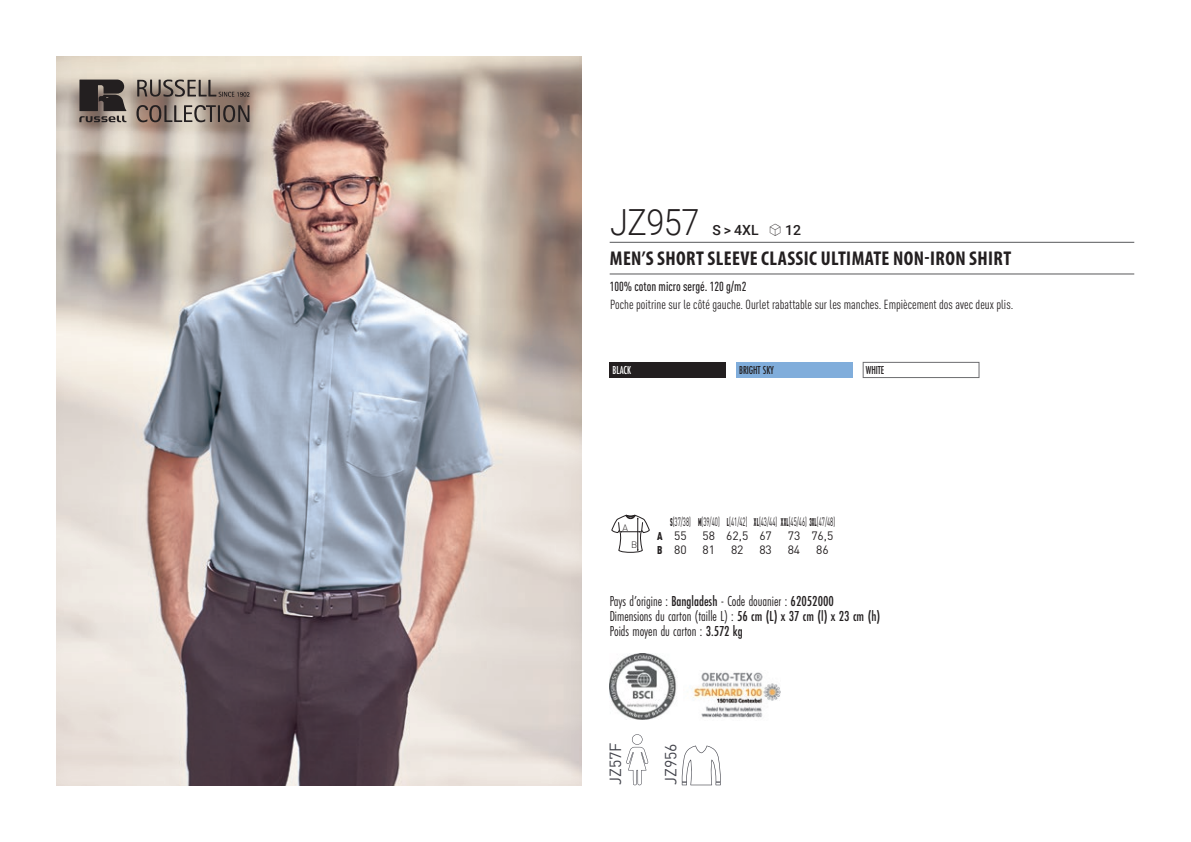
<style>
.page{position:relative;width:1191px;height:842px;background:#fff}
.page>*{position:absolute;margin:0;border:0;box-sizing:border-box;transform-origin:0 0}
.t1{font:300 36px "Roboto";letter-spacing:-.015em;color:#231f20;scale:.9 1}
.t2{font:700 condensed 20px "Myriad Pro";letter-spacing:.02em;color:#231f20}
.t3{font:16px "DIN Pro";color:#43444c}
.t4{font:15px "Futura PT Cond";color:#231f20;scale:.95 1}
.t5{font:500 14px "Roboto";color:#231f20}
.t6{font:condensed 13px "DIN Pro";color:#231f20}
.grammage_2020{font:500 condensed 13px "DIN Pro";color:#231f20;scale:.95 1}
._88_tailles_tab_maig{font:12px/13.6px "DIN Pro";color:#231f20;scale:.5 1}
._88_tailles_tab_maig-2{font:12px "DIN Pro";color:#231f20}
.Coloris_nuancier{font:500 12px "Futura PT Cond";letter-spacing:-.01em;color:#231f20;scale:.9 1}
.Coloris_nuancier_bla{font:500 12px "Futura PT Cond";letter-spacing:-.01em;color:#fff;scale:.9 1}
.t7{font:300 9.2px "DIN";color:#231f20}
.s1{font-family:"Linotype Shapeshifter";font-weight:400;font-size:16px}
.s2{font-weight:900;font-stretch:condensed;font-size:11.2px}
.s3{font-weight:500}
</style>
<div class="page">
<img style="left:57px;top:57px;width:524px;height:728px">
<svg style="left:136px;top:105px;width:113px;height:17px"></svg>
<svg style="left:137px;top:79px;width:112px;height:18px"></svg>
<svg style="left:79px;top:80px;width:47px;height:42px"></svg>
<div style="left:609px;top:362px;width:117px;height:16px;background:#231f20"></div>
<div style="left:736px;top:362px;width:116px;height:16px;background:#80addb"></div>
<div style="left:863px;top:362px;width:116px;height:16px;background:#fff;border:1px solid #6c6d70"></div>
<svg style="left:626px;top:734px;width:22px;height:51px"></svg>
<svg style="left:682px;top:745px;width:38px;height:40px"></svg>
<svg style="left:611px;top:515px;width:38px;height:38px"></svg>
<img style="left:609px;top:654px;width:68px;height:66px">
<img style="left:693px;top:672px;width:87px;height:46px">
<hr style="left:609px;top:242px;width:525px;height:1px;background:#57585a">
<hr style="left:609px;top:274px;width:525px;height:1px;background:#57585a">
<p class="t1" style="left:610px;top:197px;width:100px">JZ957</p>
<p class="t5" style="left:712px;top:220px;width:90px">S &gt; 4XL <span class="s1">S</span> 12</p>
<p class="t2" style="left:610px;top:246px;width:403px">MEN’S SHORT SLEEVE CLASSIC ULTIMATE NON-IRON SHIRT</p>
<p class="grammage_2020" style="left:609px;top:277px;width:145px">100% coton micro sergé. 120 g/m2</p>
<p class="t6" style="left:610px;top:295px;width:404px">Poche poitrine sur le côté gauche. Ourlet rabattable sur les manches. Empiècement dos avec deux plis.</p>
<p class="Coloris_nuancier_bla" style="left:612px;top:363px;width:22px">BLACK</p>
<p class="Coloris_nuancier" style="left:739px;top:363px;width:40px">BRIGHT SKY</p>
<p class="Coloris_nuancier" style="left:866px;top:363px;width:22px">WHITE</p>
<p class="t7" style="left:622px;top:522px;width:7px">A</p>
<p class="t7" style="left:631px;top:539px;width:8px">B</p>
<p class="_88_tailles_tab_maig" style="left:657px;top:514px;width:357px;text-indent:13px"><span class="s2">S</span>(37/38) <span class="s2">M</span>(39/40) <span class="s2">L</span>(41/42) <span class="s2">XL</span>(43/44) <span class="s2">XXL</span>(45/46) <span class="s2">3XL</span>(47/48)<br><span class="s2">A</span> 55</p>
<p class="_88_tailles_tab_maig-2" style="left:702px;top:526px;width:71px">58 62,5 67</p>
<p class="_88_tailles_tab_maig-2" style="left:787px;top:526px;width:47px">73 76,5</p>
<p class="_88_tailles_tab_maig-2" style="left:657px;top:540px;width:31px"><span class="s2">B</span> 80</p>
<p class="_88_tailles_tab_maig-2" style="left:702px;top:540px;width:14px">81</p>
<p class="_88_tailles_tab_maig-2" style="left:731px;top:540px;width:14px">82</p>
<p class="_88_tailles_tab_maig-2" style="left:759px;top:540px;width:14px">83</p>
<p class="_88_tailles_tab_maig-2" style="left:787px;top:540px;width:14px">84</p>
<p class="_88_tailles_tab_maig-2" style="left:816px;top:540px;width:14px">86</p>
<p class="t4" style="left:609px;top:592px;width:237px">Pays d’origine : <span class="s3">Bangladesh</span> - Code douanier : <span class="s3">62052000</span></p>
<p class="t4" style="left:609px;top:607px;width:286px">Dimensions du carton (taille L) : <span class="s3">56 cm (L) x 37 cm (l) x 23 cm (h)</span></p>
<p class="t4" style="left:609px;top:622px;width:142px">Poids moyen du carton : <span class="s3">3.572 kg</span></p>
<p class="t3" style="left:602px;top:785px;width:44px;rotate:-90deg">JZ57F</p>
<p class="t3" style="left:658px;top:785px;width:43px;rotate:-90deg">JZ956</p>
</div>
